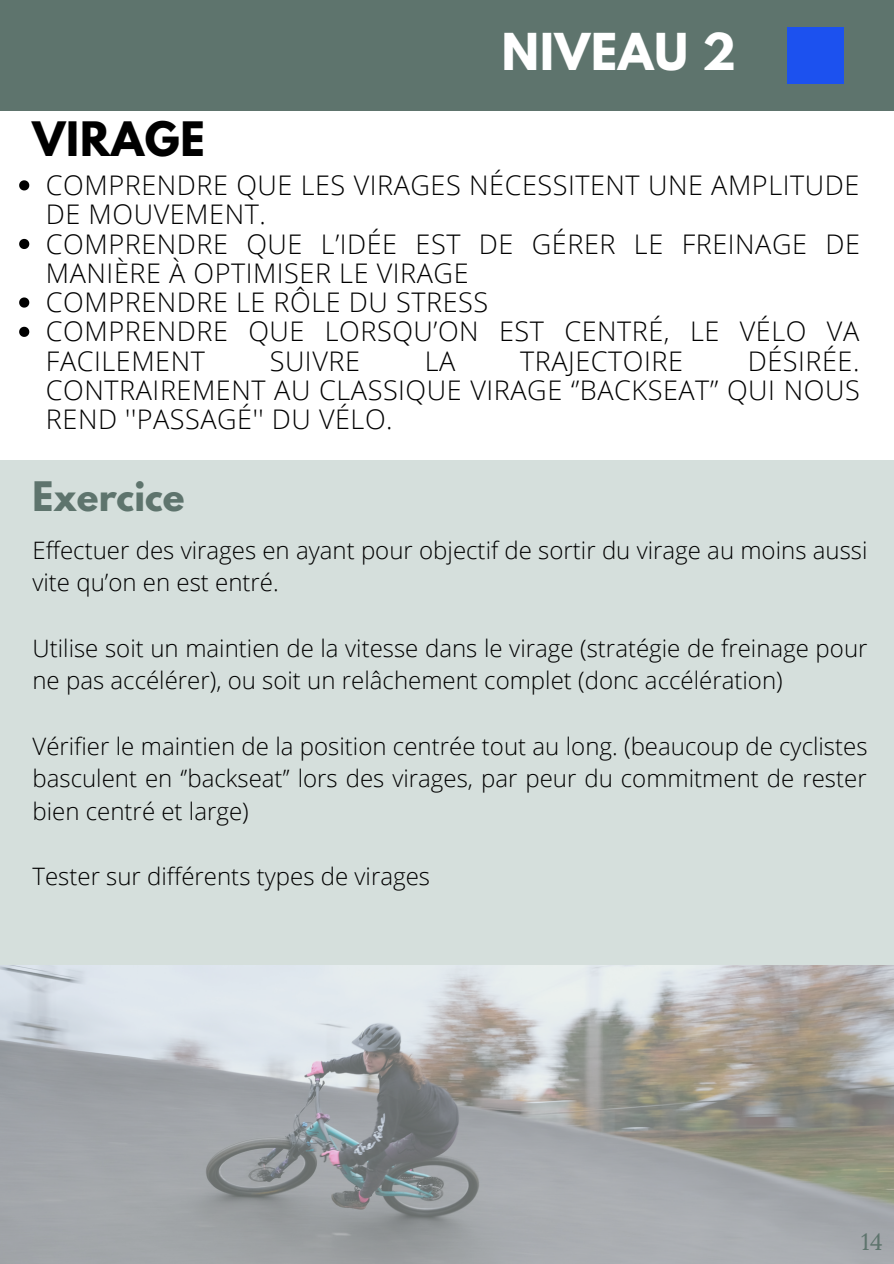
<style>
.page{position:relative;width:894px;height:1264px;background:#fff}
.page>*{position:absolute;margin:0;border:0;box-sizing:border-box;transform-origin:0 0}
.t1{font:700 45px "League Spartan";letter-spacing:.02em;color:#fff}
.t2{font:700 42px "League Spartan";letter-spacing:.02em;color:#000}
.t3{font:700 36px "League Spartan";color:#5e746d}
.t4{font:300 27px/29.2px "Open Sans";letter-spacing:.02em;color:#000}
.t5{font:300 24px/32.7px "Open Sans";color:#000}
.t6{font:23.25px "Lora";color:#5e746d}
</style>
<div class="page">
<div style="left:0;top:0;width:893px;height:111px;background:#5e746d"></div>
<svg style="left:19px;top:180px;width:10px;height:10px"></svg>
<svg style="left:19px;top:239px;width:10px;height:10px"></svg>
<svg style="left:19px;top:297px;width:10px;height:10px"></svg>
<svg style="left:19px;top:327px;width:10px;height:10px"></svg>
<div style="left:787px;top:28px;width:56px;height:56px;background:#1c51ef"></div>
<div style="left:0;top:460px;width:893px;height:803px;background:#d5dfdc"></div>
<img style="left:0;top:965px;width:893px;height:298px">
<h2 class="t2" style="left:32px;top:118px;width:174px">VIRAGE</h2>
<h1 class="t1" style="left:502px;top:29px;width:235px">NIVEAU 2</h1>
<p class="t4" style="left:46px;top:170px;width:815px">COMPRENDRE QUE LES VIRAGES NÉCESSITENT UNE AMPLITUDE DE MOUVEMENT.<br>COMPRENDRE QUE L’IDÉE EST DE GÉRER LE FREINAGE DE MANIÈRE À OPTIMISER LE VIRAGE<br>COMPRENDRE LE RÔLE DU STRESS<br>COMPRENDRE QUE LORSQU’ON EST CENTRÉ, LE VÉLO VA FACILEMENT</p>
<p class="t4" style="left:46px;top:345px;width:815px;text-align:justify;text-indent:701px">DÉSIRÉE.<br>CONTRAIREMENT AU CLASSIQUE VIRAGE ‘’BACKSEAT’’ QUI NOUS REND ''PASSAGÉ'' DU VÉLO.</p>
<p class="t4" style="left:269px;top:345px;width:92px">SUIVRE</p>
<p class="t4" style="left:424px;top:345px;width:32px">LA</p>
<p class="t4" style="left:520px;top:345px;width:164px">TRAJECTOIRE</p>
<h3 class="t3" style="left:32px;top:479px;width:154px">Exercice</h3>
<p class="t5" style="left:32px;top:533px;width:836px">Effectuer des virages en ayant pour objectif de sortir du virage au moins aussi vite qu’on en est entré.</p>
<p class="t5" style="left:32px;top:631px;width:836px">Utilise soit un maintien de la vitesse dans le virage (stratégie de freinage pour ne pas accélérer), ou soit un relâchement complet (donc accélération)</p>
<p class="t5" style="left:32px;top:729px;width:836px;text-align:justify">Vérifier le maintien de la position centrée tout au long. (beaucoup de cyclistes basculent en ‘’backseat’’ lors des virages, par peur du commitment de rester bien centré et large)</p>
<p class="t5" style="left:32px;top:859px;width:399px">Tester sur différents types de virages</p>
<p class="t6" style="left:860px;top:1226px;width:23px">14</p>
</div>
